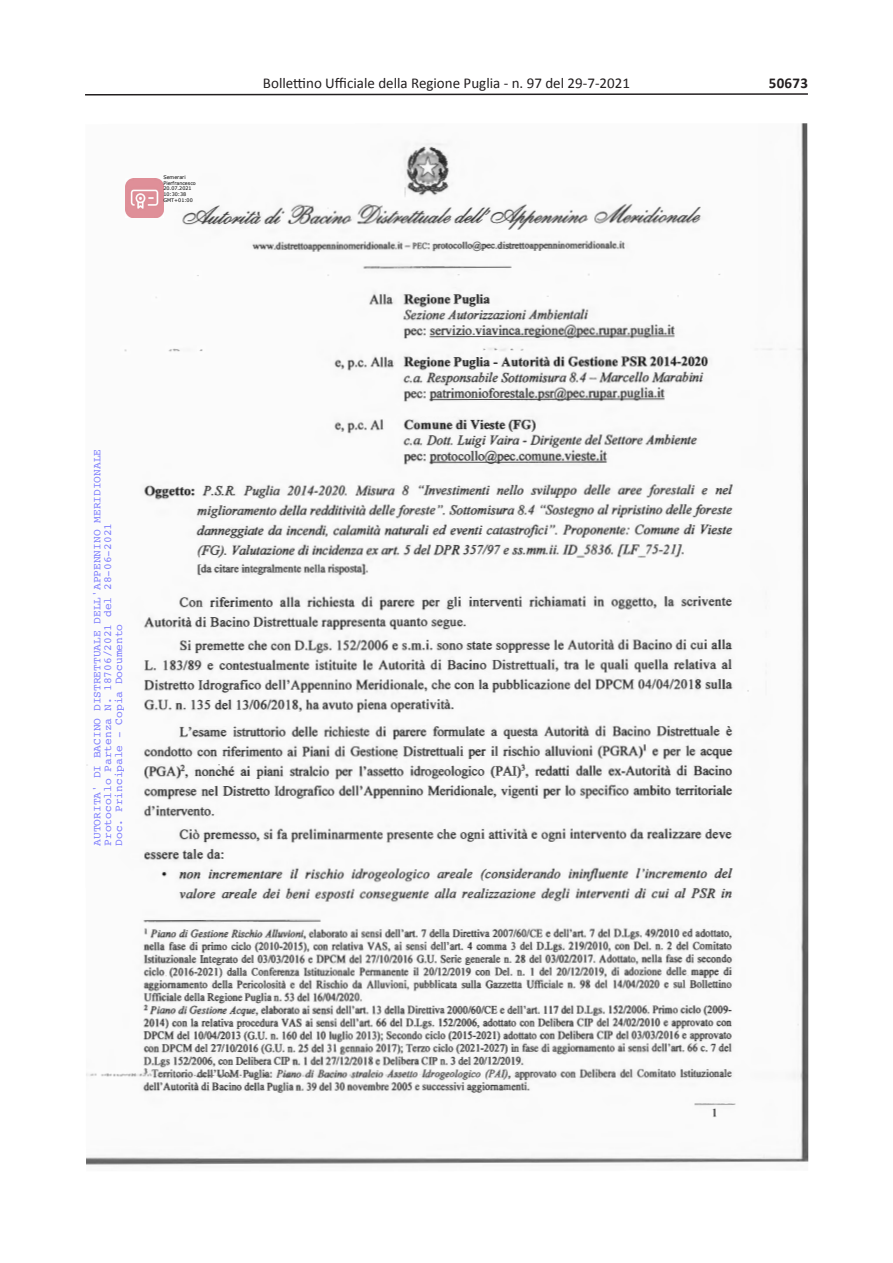
<style>
.page{position:relative;width:893px;height:1263px;background:#fff}
.page>*{position:absolute;margin:0;border:0;box-sizing:border-box;transform-origin:0 0}
.t1{font:15px "Calibri";color:#231f20}
.t2{font:700 15px "Calibri";letter-spacing:.015em;color:#231f20}
.t3{font:10.95px/10.9px "Courier";color:rgb(0 0 255/.5)}
.t4{font:4.95px/5.7px "Verdana";color:#000}
</style>
<div class="page">
<svg style="left:85px;top:93px;width:723px;height:3px"></svg>
<img style="left:86px;top:123px;width:722px;height:1042px">
<img style="left:125px;top:179px;width:38px;height:39px">
<p class="t4" style="left:163px;top:174px;width:34px">Semerari<br>Pierfrancesco<br>20.07.2021<br>10:30:38<br>GMT+01:00</p>
<h1 class="t1" style="left:263px;top:74px;width:369px">Bollettino Ufficiale della Regione Puglia - n. 97 del 29-7-2021</h1>
<h1 class="t2" style="left:769px;top:72px;width:41px">50673</h1>
<p class="t3" style="left:91px;top:846px;width:398px;rotate:-90deg">AUTORITA' DI BACINO DISTRETTUALE DELL'APPENNINO MERIDIONALE<br>Protocollo Partenza N. 18706/2021 del 28-06-2021<br>Doc. Principale - Copia Documento</p>
</div>
